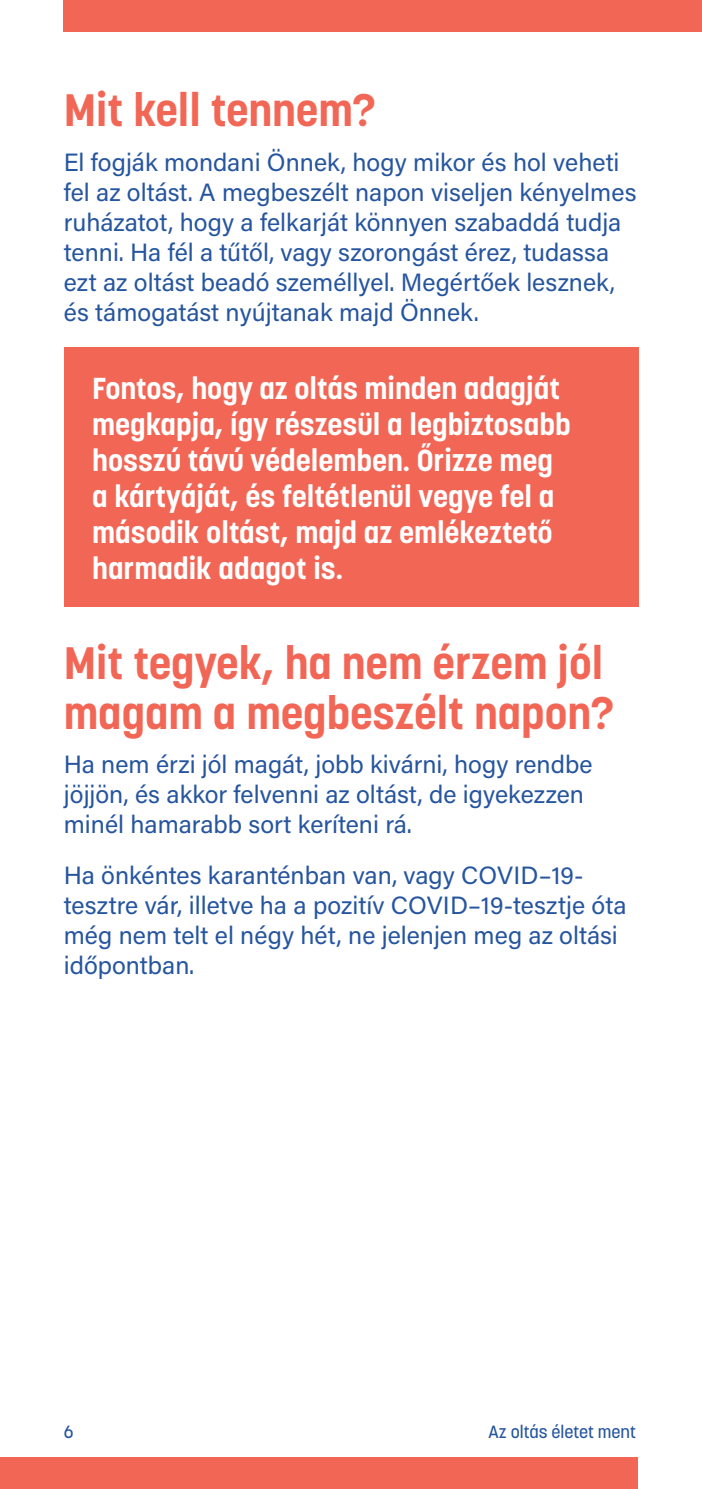
<style>
.page{position:relative;width:702px;height:1489px;background:#fff}
.page>*{position:absolute;margin:0;border:0;box-sizing:border-box;transform-origin:0 0}
.t1{font:700 45px/50px "Korolev";color:#f26656}
.t2{font:700 30px/36px "Korolev";color:#fff}
.t3{font:25px/30px "Acumin Pro";color:#26559f}
.t4{font:500 17.5px "Korolev";color:#26559f}
</style>
<div class="page">
<div style="left:64px;top:347px;width:574px;height:260px;background:#f26656"></div>
<div style="left:64px;top:0;width:638px;height:32px;background:#f26656"></div>
<div style="left:0;top:1456px;width:638px;height:32px;background:#f26656"></div>
<p class="t1" style="left:64px;top:85px;width:313px">Mit kell tennem?</p>
<p class="t3" style="left:64px;top:146px;width:574px">El fogják mondani Önnek, hogy mikor és hol veheti fel az oltást. A megbeszélt napon viseljen kényelmes ruházatot, hogy a felkarját könnyen szabaddá tudja tenni. Ha fél a tűtől, vagy szorongást érez, tudassa ezt az oltást beadó személlyel. Megértőek lesznek, és támogatást nyújtanak majd Önnek.</p>
<p class="t2" style="left:92px;top:370px;width:480px">Fontos, hogy az oltás minden adagját megkapja, így részesül a legbiztosabb hosszú távú védelemben. Őrizze meg a kártyáját, és feltétlenül vegye fel a második oltást, majd az emlékeztető harmadik adagot is.</p>
<p class="t1" style="left:64px;top:638px;width:551px">Mit tegyek, ha nem érzem jól magam a megbeszélt napon?</p>
<p class="t3" style="left:64px;top:748px;width:530px">Ha nem érzi jól magát, jobb kivárni, hogy rendbe jöjjön, és akkor felvenni az oltást, de igyekezzen minél hamarabb sort keríteni rá.</p>
<p class="t3" style="left:64px;top:859px;width:564px">Ha önkéntes karanténban van, vagy COVID–19- tesztre vár, illetve ha a pozitív COVID–19-tesztje óta még nem telt el négy hét, ne jelenjen meg az oltási időpontban.</p>
<p class="t4" style="left:64px;top:1420px;width:11px">6</p>
<p class="t4" style="left:488px;top:1420px;width:149px">Az oltás életet ment</p>
</div>
